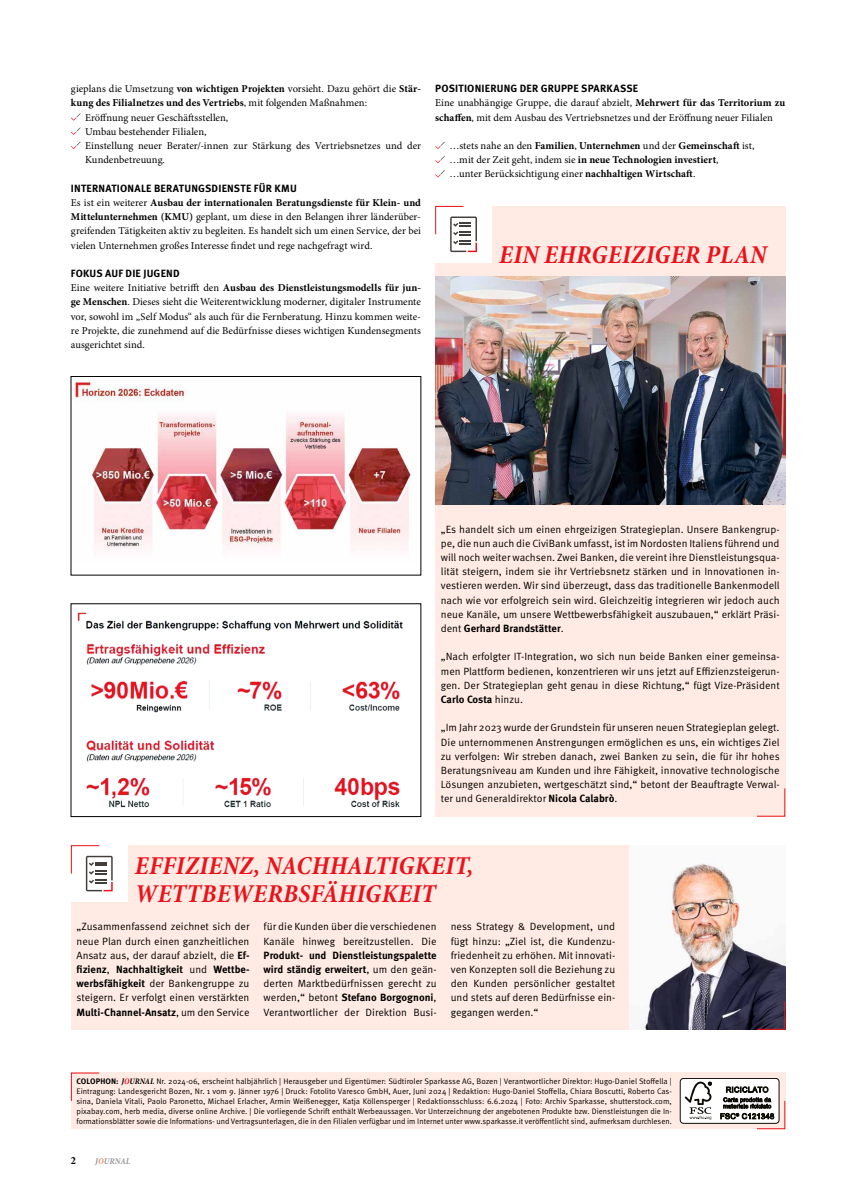
<style>
.page{position:relative;width:842px;height:1191px;background:#fff}
.page>*{position:absolute;margin:0;border:0;box-sizing:border-box;transform-origin:0 0}
.t1{font:italic 700 condensed 26px/28.4px "Minion Pro";letter-spacing:.01em;color:#ec111a}
.t2{font:700 condensed 11px "Minion Pro";color:#000}
.t3{font:10.5px/14.2px "Meta Pro";color:#000;text-align:justify}
.t4{font:10.5px/14.2px "Minion Pro";color:#000;text-align:justify}
.t5{font:700 10.5px/14.2px "Minion Pro";color:#000}
.t6{font:700 10.5px "Meta Pro";letter-spacing:.02em;color:#000}
.t7{font:italic 700 condensed 9px "Minion Pro";color:#989898}
.t8{font:8px/9.8px "Meta Pro";color:#000;text-align:justify}
.s1{font-weight:700}
.s2{font-weight:400}
.s3{font-family:"Minion Pro";font-weight:700;font-style:italic;font-stretch:condensed;font-size:8.5px}
.s4{font-family:"Minion Pro";font-weight:700;font-style:italic;font-stretch:condensed;font-size:8.5px;color:#ec111a}
.s5{color:#f89475}
</style>
<div class="page">
<div style="left:435px;top:206px;width:350px;height:610px;background:#ffebe3"></div>
<img style="left:435px;top:277px;width:350px;height:227px">
<div style="left:71px;top:845px;width:714px;height:184px;background:#ffebe3"></div>
<img style="left:629px;top:845px;width:156px;height:184px">
<svg style="left:71px;top:113px;width:10px;height:8px"></svg>
<svg style="left:71px;top:127px;width:10px;height:8px"></svg>
<svg style="left:71px;top:142px;width:10px;height:7px"></svg>
<div style="left:435px;top:206px;width:57px;height:57px;background:#fff"></div>
<svg style="left:435px;top:205px;width:42px;height:47px"></svg>
<svg style="left:756px;top:787px;width:30px;height:30px"></svg>
<div style="left:71px;top:845px;width:57px;height:57px;background:#fff"></div>
<svg style="left:70px;top:845px;width:43px;height:46px"></svg>
<svg style="left:756px;top:1000px;width:30px;height:30px"></svg>
<img style="left:74px;top:379px;width:337px;height:171px">
<div style="left:71px;top:376px;width:350px;height:199px;border:1px solid #000"></div>
<img style="left:77px;top:612px;width:326px;height:196px">
<svg style="left:435px;top:142px;width:10px;height:7px"></svg>
<svg style="left:435px;top:156px;width:10px;height:7px"></svg>
<svg style="left:435px;top:170px;width:10px;height:7px"></svg>
<div style="left:71px;top:1072px;width:714px;height:57px;background:#ffebe3"></div>
<svg style="left:70px;top:1072px;width:30px;height:29px"></svg>
<div style="left:680px;top:1078px;width:99px;height:45px;background:#fff;border-radius:3px"></div>
<div style="left:680px;top:1078px;width:99px;height:45px;border:1px solid #0e0d06;border-radius:3px"></div>
<svg style="left:685px;top:1081px;width:27px;height:38px"></svg>
<svg style="left:720px;top:1084px;width:66px;height:45px"></svg>
<p class="t4" style="left:71px;top:82px;width:352px">gieplans die Umsetzung <span class="s1">von wichtigen Projekten</span> vorsieht. Dazu gehört die <span class="s1">Stär-</span></p>
<p class="t5" style="left:71px;top:96px;width:298px">kung des Filialnetzes und des Vertriebs<span class="s2">, mit folgenden Maßnahmen:</span></p>
<p class="t4" style="left:85px;top:110px;width:145px">Eröffnung neuer Geschäftsstellen,</p>
<p class="t4" style="left:85px;top:124px;width:123px">Umbau bestehender Filialen,</p>
<p class="t4" style="left:85px;top:139px;width:337px">Einstellung neuer Berater/-innen zur Stärkung des Vertriebsnetzes und der</p>
<p class="t4" style="left:85px;top:153px;width:81px">Kundenbetreuung.</p>
<p class="t6" style="left:71px;top:181px;width:227px">INTERNATIONALE BERATUNGSDIENSTE FÜR KMU</p>
<p class="t4" style="left:71px;top:195px;width:352px">Es ist ein weiterer <span class="s1">Ausbau der internationalen Beratungsdienste für Klein- und Mittelunternehmen (KMU)</span> geplant, um diese in den Belangen ihrer länderüber&shy;greifenden Tätigkeiten aktiv zu begleiten. Es handelt sich um einen Service, der bei vielen Unternehmen großes Interesse findet und rege nachgefragt wird.</p>
<p class="t6" style="left:71px;top:267px;width:110px">FOKUS AUF DIE JUGEND</p>
<p class="t4" style="left:71px;top:281px;width:352px">Eine weitere Initiative betrifft den <span class="s1">Ausbau des Dienstleistungsmodells für jun&shy;ge Menschen</span>. Dieses sieht die Weiterentwicklung moderner, digitaler Instrumente vor, sowohl im „Self Modus“ als auch für die Fernberatung. Hinzu kommen weite&shy;re Projekte, die zunehmend auf die Bedürfnisse dieses wichtigen Kundensegments ausgerichtet sind.</p>
<p class="t6" style="left:435px;top:82px;width:204px">POSITIONIERUNG DER GRUPPE SPARKASSE</p>
<p class="t4" style="left:435px;top:96px;width:352px">Eine unabhängige Gruppe, die darauf abzielt, <span class="s1">Mehrwert für das Territorium zu schaffen</span>, mit dem Ausbau des Vertriebsnetzes und der Eröffnung neuer Filialen</p>
<p class="t5" style="left:449px;top:138px;width:307px"><span class="s2">…stets nahe an den</span> Familien<span class="s2">,</span> Unternehmen <span class="s2">und der</span> Gemeinschaft <span class="s2">ist, …mit der Zeit geht, indem sie</span> in neue Technologien investiert<span class="s2">,<br>…unter Berücksichtigung einer</span> nachhaltigen Wirtschaft<span class="s2">.</span></p>
<h1 class="t1" style="left:499px;top:240px;width:269px">EIN EHRGEIZIGER PLAN</h1>
<p class="t3" style="left:441px;top:522px;width:340px">„Es handelt sich um einen ehrgeizigen Strategieplan. Unsere Bankengrup&shy;pe, die nun auch die CiviBank umfasst, ist im Nordosten Italiens führend und will noch weiter wachsen. Zwei Banken, die vereint ihre Dienstleistungsqua&shy;lität steigern, indem sie ihr Vertriebsnetz stärken und in Innovationen in&shy;vestieren werden. Wir sind überzeugt, dass das traditionelle Bankenmodell nach wie vor erfolgreich sein wird. Gleichzeitig integrieren wir jedoch auch neue Kanäle, um unsere Wettbewerbsfähigkeit auszubauen,“ erklärt Präsi&shy;dent <span class="s1">Gerhard Brandstätter</span>.</p>
<p class="t3" style="left:441px;top:650px;width:340px">„Nach erfolgter IT-Integration, wo sich nun beide Banken einer gemeinsa&shy;men Plattform bedienen, konzentrieren wir uns jetzt auf Effizienzsteigerun&shy;gen. Der Strategieplan geht genau in diese Richtung,“ fügt Vize-Präsident <span class="s1">Carlo Costa</span> hinzu.</p>
<p class="t3" style="left:441px;top:721px;width:340px">„Im Jahr 2023 wurde der Grundstein für unseren neuen Strategieplan gelegt.<br>Die unternommenen Anstrengungen ermöglichen es uns, ein wichtiges Ziel zu verfolgen: Wir streben danach, zwei Banken zu sein, die für ihr hohes Beratungsniveau am Kunden und ihre Fähigkeit, innovative technologische Lösungen anzubieten, wertgeschätzt sind,“ betont der Beauftragte Verwal&shy;ter und Generaldirektor <span class="s1">Nicola Calabrò</span>.</p>
<h1 class="t1" style="left:135px;top:851px;width:340px">EFFIZIENZ, NACHHALTIGKEIT,<br>WETTBEWERBSFÄHIGKEIT</h1>
<p class="t3" style="left:77px;top:920px;width:174px">„Zusammenfassend zeichnet sich der neue Plan durch einen ganzheitlichen Ansatz aus, der darauf abzielt, die <span class="s1">Ef&shy;fizienz</span>, <span class="s1">Nachhaltigkeit</span> und <span class="s1">Wettbe&shy;werbsfähigkeit</span> der Bankengruppe zu steigern. Er verfolgt einen verstärkten <span class="s1">Multi-Channel-Ansatz</span>, um den Service</p>
<p class="t3" style="left:264px;top:920px;width:174px">für die Kunden über die verschiedenen<br>Kanäle hinweg bereitzustellen. Die</p>
<p class="t3" style="left:451px;top:920px;width:166px">ness Strategy &amp; Development, und fügt hinzu: „Ziel ist, die Kundenzu&shy;friedenheit zu erhöhen. Mit innovati&shy;ven Konzepten soll die Beziehung zu den Kunden persönlicher gestaltet und stets auf deren Bedürfnisse ein&shy;gegangen werden.“</p>
<p class="t3" style="left:264px;top:948px;width:174px"><span class="s1">Produkt- und Dienstleistungspalette wird ständig erweitert</span>, um den geän&shy;derten Marktbedürfnissen gerecht zu werden,“ betont <span class="s1">Stefano Borgognoni</span>, Verantwortlicher der Direktion Busi-</p>
<p class="t8" style="left:77px;top:1077px;width:597px"><span class="s1">COLOPHON:</span> <span class="s3">J</span><span class="s4">O</span><span class="s3">URNAL</span> Nr. 2024-06, erscheint halbjährlich | Herausgeber und Eigentümer: Südtiroler Sparkasse AG, Bozen | Verantwortlicher Direktor: Hugo-Daniel Stoffella | Eintragung: Landesgericht Bozen, Nr. 1 vom 9. Jänner 1976 | Druck: Fotolito Varesco GmbH, Auer, Juni 2024 | Redaktion: Hugo-Daniel Stoffella, Chiara Boscutti, Roberto Cas&shy;sina, Daniela Vitali, Paolo Paronetto, Michael Erlacher, Armin Weißenegger, Katja Köllensperger | Redaktionsschluss: 6.6.2024 | Foto: Archiv Sparkasse, shutterstock.com, pixabay.com, herb media, diverse online Archive. | Die vorliegende Schrift enthält Werbeaussagen. Vor Unterzeichnung der angebotenen Produkte bzw. Dienstleistungen die In&shy;formationsblätter sowie die Informations- und Vertragsunterlagen, die in den Filialen verfügbar und im Internet unter www.sparkasse.it veröffentlicht sind, aufmerksam durchlesen.</p>
<p class="t2" style="left:71px;top:1153px;width:7px">2</p>
<p class="t7" style="left:95px;top:1154px;width:37px">J<span class="s5">O</span>URNAL</p>
</div>
